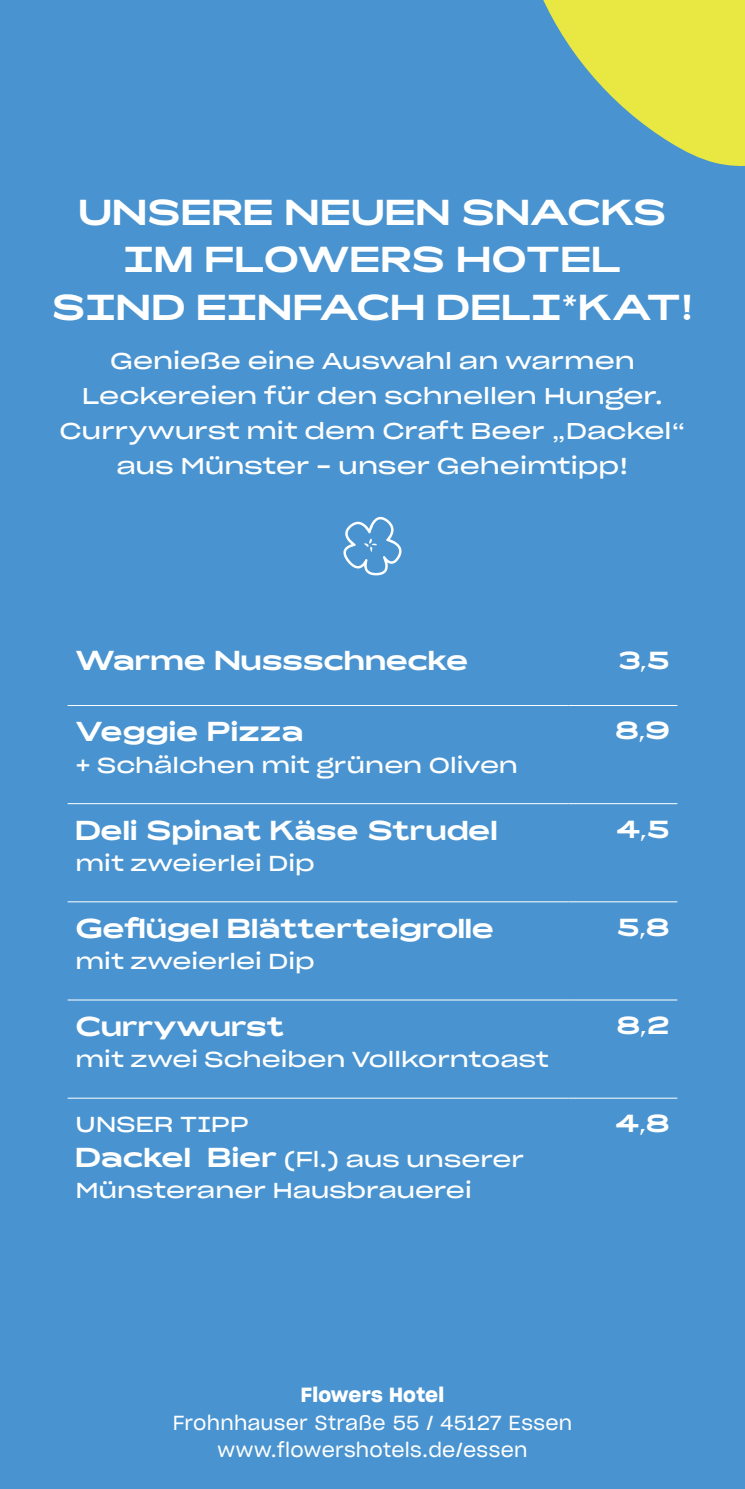
<style>
.page{position:relative;width:745px;height:1489px;background:#fff}
.page>*{position:absolute;margin:0;border:0;box-sizing:border-box;transform-origin:0 0}
.t1{font:500 35px/47.5px "Rois";letter-spacing:.01em;color:#fff;text-align:center;scale:1.04 1}
.t2{font:500 26.5px "Rois";color:#fff;scale:1.04 1}
.t3{font:500 24px "Rois";color:#fff;scale:1.04 1}
.t4{font:22.5px/35px "Sharp Grotesk Book 25";color:#fff;text-align:center;scale:1.04 1}
.t5{font:21.25px/35px "Sharp Grotesk Book 25";color:#fff;scale:1.04 1}
.t6{font:20px/27.5px "Sharp Grotesk Book 20";letter-spacing:.01em;color:#fff;text-align:center}
.t7{font:20px "Sharp Grotesk Sm Bold 20";letter-spacing:.015em;color:#fff}
.s1{font-family:"Rois";font-weight:500;font-size:26.5px}
</style>
<div class="page">
<div style="left:0;top:0;width:744px;height:1488px;background:#4994d0"></div>
<svg style="left:543px;top:0;width:201px;height:166px"></svg>
<hr style="left:68px;top:705px;width:500px;height:1px;background:#fff">
<hr style="left:568px;top:705px;width:109px;height:1px;background:#fff">
<hr style="left:68px;top:803px;width:500px;height:1px;background:#fff">
<hr style="left:568px;top:803px;width:109px;height:1px;background:#fff">
<hr style="left:68px;top:901px;width:500px;height:1px;background:#fff">
<hr style="left:568px;top:901px;width:109px;height:1px;background:#fff">
<hr style="left:68px;top:999px;width:500px;height:1px;background:#fff">
<hr style="left:568px;top:999px;width:109px;height:1px;background:#fff">
<hr style="left:68px;top:1097px;width:500px;height:1px;background:#fff">
<hr style="left:568px;top:1097px;width:109px;height:1px;background:#fff">
<svg style="left:343px;top:516px;width:59px;height:59px"></svg>
<h1 class="t1" style="left:52px;top:189px;width:617px">UNSERE NEUEN SNACKS<br>IM FLOWERS HOTEL<br>SIND EINFACH DELI*KAT!</h1>
<p class="t4" style="left:59px;top:342px;width:603px">Genieße eine Auswahl an warmen Leckereien für den schnellen Hunger.<br>Currywurst mit dem Craft Beer „Dackel“ aus Münster – unser Geheimtipp!</p>
<p class="t2" style="left:75px;top:645px;width:379px">Warme Nussschnecke</p>
<p class="t3" style="left:618px;top:646px;width:50px">3,5</p>
<p class="t2" style="left:75px;top:716px;width:220px">Veggie Pizza</p>
<p class="t5" style="left:75px;top:746px;width:427px">+ Schälchen mit grünen Oliven</p>
<p class="t2" style="left:75px;top:814px;width:407px">Deli Spinat Käse Strudel</p>
<p class="t5" style="left:75px;top:844px;width:231px">mit zweierlei Dip</p>
<p class="t2" style="left:75px;top:912px;width:404px">Geflügel Blätterteigrolle</p>
<p class="t5" style="left:75px;top:942px;width:231px">mit zweierlei Dip</p>
<p class="t2" style="left:75px;top:1010px;width:202px">Currywurst</p>
<p class="t5" style="left:75px;top:1040px;width:456px">mit zwei Scheiben Vollkorntoast</p>
<p class="t5" style="left:75px;top:1105px;width:432px">UNSER TIPP<br><span class="s1">Dackel Bier</span> (Fl.) aus unserer</p>
<p class="t5" style="left:75px;top:1171px;width:382px">Münsteraner Hausbrauerei</p>
<p class="t3" style="left:615px;top:716px;width:53px">8,9</p>
<p class="t3" style="left:615px;top:815px;width:53px">4,5</p>
<p class="t3" style="left:616px;top:913px;width:52px">5,8</p>
<p class="t3" style="left:616px;top:1011px;width:52px">8,2</p>
<p class="t3" style="left:615px;top:1109px;width:54px">4,8</p>
<p class="t7" style="left:300px;top:1378px;width:145px">Flowers Hotel</p>
<p class="t6" style="left:172px;top:1407px;width:401px">Frohnhauser Straße 55 / 45127 Essen www.flowershotels.de/essen</p>
</div>
